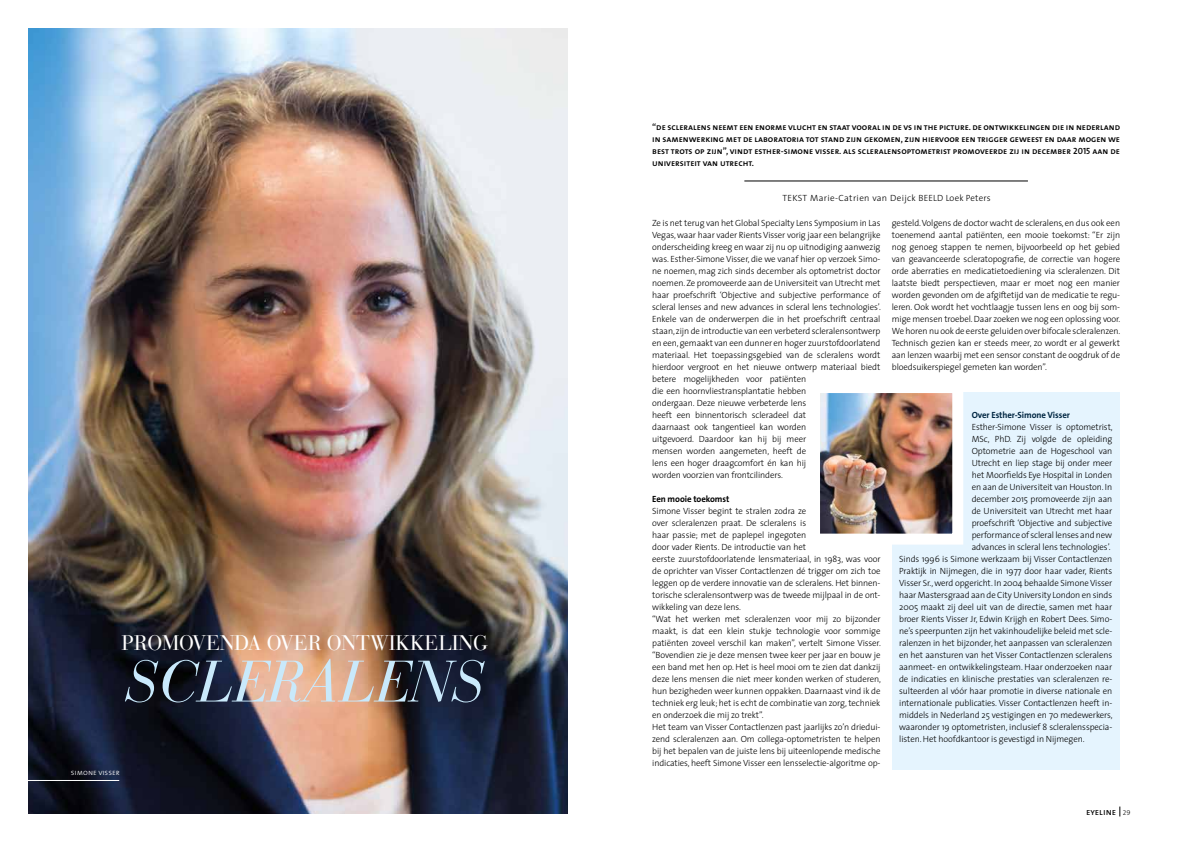
<style>
.page{position:relative;width:1191px;height:842px;background:#fff}
.page>*{position:absolute;margin:0;border:0;box-sizing:border-box;transform-origin:0 0}
.t1{font:italic 58px "Bauer Bodoni Std";letter-spacing:.01em;color:#c9e9fb}
.t2{font:21px "Bauer Bodoni Std";letter-spacing:-.01em;color:#fff}
.t3{font:9.5px "The Sans Caps";color:#000}
.t4{font:300 9px/12px "The Sans";letter-spacing:-.01em;color:#000}
.t5{font:9px/12px "The Sans Semi Bold Caps";color:#000;text-align:justify}
.t6{font:300 9px "The Sans";letter-spacing:.03em;color:#000}
.t7{font:700 9px "The Sans";letter-spacing:-.01em;color:#002642}
.t8{font:700 9px "The Sans";letter-spacing:-.01em;color:#000}
.t9{font:8px "The Sans Light Caps";color:#fff}
.s1{font-family:"The Sans Light Caps";font-size:7px}
</style>
<div class="page">
<img style="left:28px;top:28px;width:539px;height:786px">
<div style="left:892px;top:393px;width:227px;height:377px;background:#e5f4fe"></div>
<img style="left:821px;top:394px;width:130px;height:139px">
<div style="left:809px;top:382px;width:154px;height:163px;border:11px solid #fff"></div>
<hr style="left:744px;top:181px;width:284px;height:1px;background:#000">
<hr style="left:0;top:780px;width:119px;height:1px;background:#fff">
<h2 class="t2" style="left:121px;top:630px;width:368px">PROMOVENDA OVER ONTWIKKELING</h2>
<h1 class="t1" style="left:125px;top:647px;width:360px">SCLERALENS</h1>
<p class="t9" style="left:71px;top:765px;width:50px">simone visser</p>
<p class="t5" style="left:652px;top:121px;width:469px">“de scleralens neemt een enorme vlucht en staat vooral in de vs in the picture. de ontwikkelingen die in nederland in samenwerking met de laboratoria tot stand zijn gekomen, zijn hiervoor een trigger geweest en daar mogen we best trots op zijn”, vindt esther-simone visser. als scleralensoptometrist promoveerde zij in december 2015 aan de universiteit van utrecht.</p>
<p class="t6" style="left:782px;top:191px;width:210px">TEKST Marie-Catrien van Deijck BEELD Loek Peters</p>
<p class="t4" style="left:652px;top:217px;width:230px">Ze is net terug van het Global Specialty Lens Symposium in Las Vegas, waar haar vader Rients Visser vorig jaar een belangrijke onderscheiding kreeg en waar zij nu op uitnodiging aanwezig was. Esther-Simone Visser, die we vanaf hier op verzoek Simo&shy;ne noemen, mag zich sinds december als optometrist doctor noemen. Ze promoveerde aan de Universiteit van Utrecht met haar proefschrift ‘Objective and subjective performance of scleral lenses and new advances in scleral lens technologies’.<br>Enkele van de onderwerpen die in het proefschrift centraal staan, zijn de introductie van een verbeterd scleralensontwerp en een, gemaakt van een dunner en hoger zuurstofdoorlatend materiaal. Het toepassingsgebied van de scleralens wordt hierdoor vergroot en het nieuwe ontwerp materiaal biedt betere mogelijkheden voor patiënten<br>die een hoornvliestransplantatie hebben<br>ondergaan. Deze nieuwe verbeterde lens<br>heeft een binnentorisch scleradeel dat<br>daarnaast ook tangentieel kan worden<br>uitgevoerd. Daardoor kan hij bij meer<br>mensen worden aangemeten, heeft de<br>lens een hoger draagcomfort én kan hij<br>worden voorzien van frontcilinders.</p>
<p class="t8" style="left:652px;top:491px;width:79px">Een mooie toekomst</p>
<p class="t4" style="left:652px;top:505px;width:230px">Simone Visser begint te stralen zodra ze<br>over scleralenzen praat. De scleralens is<br>haar passie; met de paplepel ingegoten<br>door vader Rients. De introductie van het<br>eerste zuurstofdoorlatende lensmateriaal, in 1983, was voor de oprichter van Visser Contactlenzen dé trigger om zich toe leggen op de verdere innovatie van de scleralens. Het binnen&shy;torische scleralensontwerp was de tweede mijlpaal in de ont&shy;wikkeling van deze lens.<br>“Wat het werken met scleralenzen voor mij zo bijzonder maakt, is dat een klein stukje technologie voor sommige patiënten zoveel verschil kan maken”, vertelt Simone Visser. “Bovendien zie je deze mensen twee keer per jaar en bouw je een band met hen op. Het is heel mooi om te zien dat dankzij deze lens mensen die niet meer konden werken of studeren, hun bezigheden weer kunnen oppakken. Daarnaast vind ik de techniek erg leuk; het is echt de combinatie van zorg, techniek en onderzoek die mij zo trekt”.<br>Het team van Visser Contactlenzen past jaarlijks zo’n driedui&shy;zend scleralenzen aan. Om collega-optometristen te helpen bij het bepalen van de juiste lens bij uiteenlopende medische indicaties, heeft Simone Visser een lensselectie-algoritme op-</p>
<p class="t4" style="left:891px;top:217px;width:230px;text-align:justify">gesteld. Volgens de doctor wacht de scleralens, en dus ook een toenemend aantal patiënten, een mooie toekomst: “Er zijn nog genoeg stappen te nemen, bijvoorbeeld op het gebied van geavanceerde scleratopografie, de correctie van hogere orde aberraties en medicatietoediening via scleralenzen. Dit laatste biedt perspectieven, maar er moet nog een manier worden gevonden om de afgiftetijd van de medicatie te regu&shy;leren. Ook wordt het vochtlaagje tussen lens en oog bij som&shy;mige mensen troebel. Daar zoeken we nog een oplossing voor.<br>We horen nu ook de eerste geluiden over bifocale scleralenzen.<br>Technisch gezien kan er steeds meer, zo wordt er al gewerkt aan lenzen waarbij met een sensor constant de oogdruk of de bloedsuikerspiegel gemeten kan worden”.</p>
<p class="t7" style="left:971px;top:407px;width:100px">Over Esther-Simone Visser</p>
<p class="t4" style="left:971px;top:421px;width:142px">Esther-Simone Visser is optometrist,</p>
<p class="t4" style="left:971px;top:433px;width:142px">MSc, PhD. Zij volgde de opleiding</p>
<p class="t4" style="left:971px;top:445px;width:142px">Optometrie aan de Hogeschool van</p>
<p class="t4" style="left:971px;top:457px;width:142px">Utrecht en liep stage bij onder meer</p>
<p class="t4" style="left:971px;top:469px;width:142px">het Moorfields Eye Hospital in Londen</p>
<p class="t4" style="left:971px;top:481px;width:142px">en aan de Universiteit van Houston. In</p>
<p class="t4" style="left:971px;top:493px;width:142px">december 2015 promoveerde zijn aan</p>
<p class="t4" style="left:971px;top:505px;width:142px">de Universiteit van Utrecht met haar</p>
<p class="t4" style="left:971px;top:517px;width:142px">proefschrift ‘Objective and subjective</p>
<p class="t4" style="left:971px;top:529px;width:142px">performance of scleral lenses and new</p>
<p class="t4" style="left:971px;top:541px;width:140px">advances in scleral lens technologies’.</p>
<p class="t4" style="left:899px;top:553px;width:215px">Sinds 1996 is Simone werkzaam bij Visser Contactlenzen</p>
<p class="t4" style="left:899px;top:565px;width:215px">Praktijk in Nijmegen, die in 1977 door haar vader, Rients</p>
<p class="t4" style="left:899px;top:577px;width:215px">Visser Sr., werd opgericht. In 2004 behaalde Simone Visser</p>
<p class="t4" style="left:899px;top:589px;width:215px">haar Mastersgraad aan de City University London en sinds</p>
<p class="t4" style="left:899px;top:601px;width:215px">2005 maakt zij deel uit van de directie, samen met haar</p>
<p class="t4" style="left:899px;top:613px;width:215px">broer Rients Visser Jr, Edwin Krijgh en Robert Dees. Simo-</p>
<p class="t4" style="left:899px;top:625px;width:215px">ne’s speerpunten zijn het vakinhoudelijke beleid met scle-</p>
<p class="t4" style="left:899px;top:637px;width:215px">ralenzen in het bijzonder, het aanpassen van scleralenzen</p>
<p class="t4" style="left:899px;top:649px;width:215px">en het aansturen van het Visser Contactlenzen scleralens</p>
<p class="t4" style="left:899px;top:661px;width:215px">aanmeet- en ontwikkelingsteam. Haar onderzoeken naar</p>
<p class="t4" style="left:899px;top:673px;width:215px">de indicaties en klinische prestaties van scleralenzen re-</p>
<p class="t4" style="left:899px;top:685px;width:215px">sulteerden al vóór haar promotie in diverse nationale en</p>
<p class="t4" style="left:899px;top:697px;width:215px">internationale publicaties. Visser Contactlenzen heeft in-</p>
<p class="t4" style="left:899px;top:709px;width:215px">middels in Nederland 25 vestigingen en 70 medewerkers,</p>
<p class="t4" style="left:899px;top:721px;width:215px">waaronder 19 optometristen, inclusief 8 scleralensspecia-</p>
<p class="t4" style="left:899px;top:733px;width:187px">listen. Het hoofdkantoor is gevestigd in Nijmegen.</p>
<p class="t3" style="left:1086px;top:804px;width:46px">eyeline <span class="s1">29</span></p>
</div>
